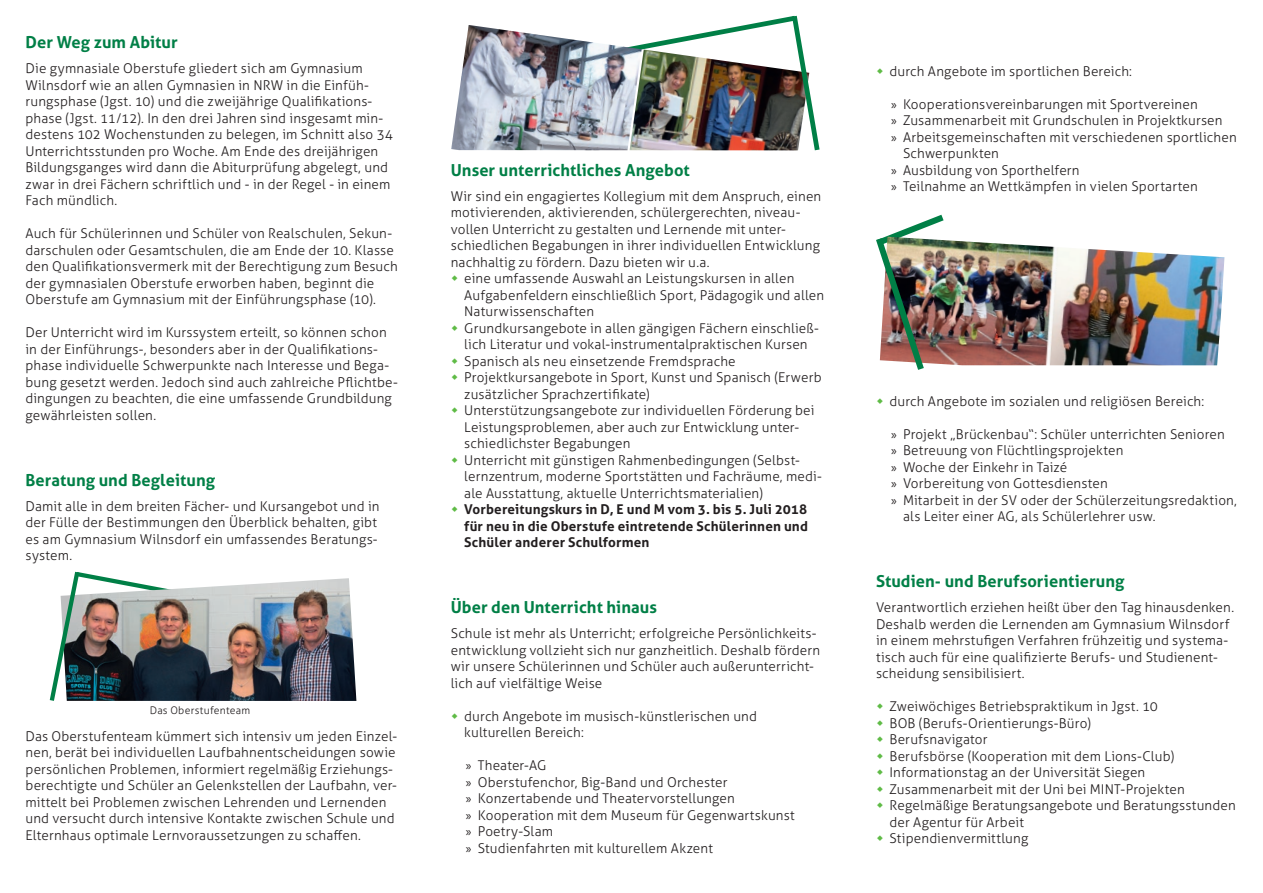
<style>
.page{position:relative;width:1263px;height:893px;background:#fff}
.page>*{position:absolute;margin:0;border:0;box-sizing:border-box;transform-origin:0 0}
.t1{font:700 16.5px "Aller";letter-spacing:.005em;color:#007f46}
.t2{font:300 13.5px/16.5px "Aller";letter-spacing:.01em;color:#231f20}
.t3{font:700 13.5px/16.5px "Aller";letter-spacing:.015em;color:#231f20;text-align:justify}
.t4{font:300 10.5px "Aller";letter-spacing:.02em;color:#231f20}
.s1{font-family:"Myriad Pro";font-weight:400}
</style>
<div class="page">
<img style="left:451px;top:25px;width:29px;height:125px">
<img style="left:480px;top:15px;width:340px;height:136px">
<img style="left:950px;top:240px;width:274px;height:125px">
<img style="left:876px;top:214px;width:74px;height:156px">
<img style="left:49px;top:571px;width:307px;height:130px">
<p class="t1" style="left:26px;top:32px;width:154px">Der Weg zum Abitur</p>
<p class="t2" style="left:26px;top:60px;width:369px">Die gymnasiale Oberstufe gliedert sich am Gymnasium Wilnsdorf wie an allen Gymnasien in NRW in die Einfüh&shy;rungsphase (Jgst. 10) und die zweijährige Qualifikations&shy;phase (Jgst. 11/12). In den drei Jahren sind insgesamt min&shy;destens 102 Wochenstunden zu belegen, im Schnitt also 34<br>Unterrichtsstunden pro Woche. Am Ende des dreijährigen Bildungsganges wird dann die Abiturprüfung abgelegt, und zwar in drei Fächern schriftlich und - in der Regel - in einem Fach mündlich.</p>
<p class="t2" style="left:26px;top:225px;width:374px">Auch für Schülerinnen und Schüler von Realschulen, Sekun&shy;darschulen oder Gesamtschulen, die am Ende der 10. Klasse den Qualifikationsvermerk mit der Berechtigung zum Besuch der gymnasialen Oberstufe erworben haben, beginnt die Oberstufe am Gymnasium mit der Einführungsphase (10).</p>
<p class="t2" style="left:26px;top:324px;width:374px">Der Unterricht wird im Kurssystem erteilt, so können schon in der Einführungs-, besonders aber in der Qualifikations&shy;phase individuelle Schwerpunkte nach Interesse und Bega&shy;bung gesetzt werden. Jedoch sind auch zahlreiche Pflichtbe&shy;dingungen zu beachten, die eine umfassende Grundbildung gewährleisten sollen.</p>
<p class="t1" style="left:26px;top:470px;width:191px">Beratung und Begleitung</p>
<p class="t2" style="left:26px;top:498px;width:356px">Damit alle in dem breiten Fächer- und Kursangebot und in der Fülle der Bestimmungen den Überblick behalten, gibt es am Gymnasium Wilnsdorf ein umfassendes Beratungs&shy;system.</p>
<p class="t4" style="left:150px;top:704px;width:102px">Das Oberstufenteam</p>
<p class="t2" style="left:26px;top:728px;width:373px">Das Oberstufenteam kümmert sich intensiv um jeden Einzel&shy;nen, berät bei individuellen Laufbahnentscheidungen sowie persönlichen Problemen, informiert regelmäßig Erziehungs&shy;berechtigte und Schüler an Gelenkstellen der Laufbahn, ver&shy;mittelt bei Problemen zwischen Lehrenden und Lernenden und versucht durch intensive Kontakte zwischen Schule und Elternhaus optimale Lernvoraussetzungen zu schaffen.</p>
<p class="t1" style="left:451px;top:160px;width:241px">Unser unterrichtliches Angebot</p>
<p class="t2" style="left:451px;top:188px;width:372px">Wir sind ein engagiertes Kollegium mit dem Anspruch, einen</p>
<p class="t2" style="left:451px;top:204px;width:351px">motivierenden, aktivierenden, schülergerechten, niveau-</p>
<p class="t2" style="left:451px;top:221px;width:337px">vollen Unterricht zu gestalten und Lernende mit unter-</p>
<p class="t2" style="left:451px;top:237px;width:371px">schiedlichen Begabungen in ihrer individuellen Entwicklung</p>
<p class="t2" style="left:451px;top:254px;width:260px">nachhaltig zu fördern. Dazu bieten wir u.a.</p>
<p class="t2" style="left:464px;top:270px;width:332px">eine umfassende Auswahl an Leistungskursen in allen</p>
<p class="t2" style="left:464px;top:287px;width:361px">Aufgabenfeldern einschließlich Sport, Pädagogik und allen</p>
<p class="t2" style="left:464px;top:303px;width:131px">Naturwissenschaften</p>
<p class="t2" style="left:464px;top:320px;width:356px">Grundkursangebote in allen gängigen Fächern einschließ-</p>
<p class="t2" style="left:464px;top:336px;width:345px">lich Literatur und vokal-instrumentalpraktischen Kursen</p>
<p class="t2" style="left:464px;top:353px;width:273px">Spanisch als neu einsetzende Fremdsprache</p>
<p class="t2" style="left:464px;top:369px;width:359px">Projektkursangebote in Sport, Kunst und Spanisch (Erwerb</p>
<p class="t2" style="left:464px;top:386px;width:187px">zusätzlicher Sprachzertifikate)</p>
<p class="t2" style="left:464px;top:402px;width:352px">Unterstützungsangebote zur individuellen Förderung bei</p>
<p class="t2" style="left:464px;top:419px;width:336px">Leistungsproblemen, aber auch zur Entwicklung unter-</p>
<p class="t2" style="left:464px;top:435px;width:168px">schiedlichster Begabungen</p>
<p class="t2" style="left:464px;top:452px;width:337px">Unterricht mit günstigen Rahmenbedingungen (Selbst-</p>
<p class="t2" style="left:464px;top:468px;width:359px">lernzentrum, moderne Sportstätten und Fachräume, medi-</p>
<p class="t2" style="left:464px;top:485px;width:300px">ale Ausstattung, aktuelle Unterrichtsmaterialien)</p>
<p class="t3" style="left:464px;top:501px;width:345px">Vorbereitungskurs in D, E und M vom 3. bis 5. Juli 2018 für neu in die Oberstufe eintretende Schülerinnen und Schüler anderer Schulformen</p>
<p class="t1" style="left:451px;top:597px;width:208px">Über den Unterricht hinaus</p>
<p class="t2" style="left:451px;top:625px;width:371px">Schule ist mehr als Unterricht; erfolgreiche Persönlichkeits&shy;entwicklung vollzieht sich nur ganzheitlich. Deshalb fördern wir unsere Schülerinnen und Schüler auch außerunterricht&shy;lich auf vielfältige Weise</p>
<p class="t2" style="left:464px;top:708px;width:294px">durch Angebote im musisch-künstlerischen und kulturellen Bereich:</p>
<p class="t2" style="left:466px;top:757px;width:331px"><span class="s1">»</span> Theater-AG<br><span class="s1">»</span> Oberstufenchor, Big-Band und Orchester<br><span class="s1">»</span> Konzertabende und Theatervorstellungen<br><span class="s1">»</span> Kooperation mit dem Museum für Gegenwartskunst <span class="s1">»</span> Poetry-Slam<br><span class="s1">»</span> Studienfahrten mit kulturellem Akzent</p>
<p class="t2" style="left:889px;top:63px;width:244px">durch Angebote im sportlichen Bereich:</p>
<p class="t2" style="left:891px;top:96px;width:308px"><span class="s1">»</span> Kooperationsvereinbarungen mit Sportvereinen</p>
<p class="t2" style="left:891px;top:112px;width:333px"><span class="s1">»</span> Zusammenarbeit mit Grundschulen in Projektkursen</p>
<p class="t2" style="left:891px;top:129px;width:347px"><span class="s1">»</span> Arbeitsgemeinschaften mit verschiedenen sportlichen</p>
<p class="t2" style="left:903px;top:145px;width:97px">Schwerpunkten</p>
<p class="t2" style="left:891px;top:162px;width:190px"><span class="s1">»</span> Ausbildung von Sporthelfern</p>
<p class="t2" style="left:891px;top:178px;width:308px"><span class="s1">»</span> Teilnahme an Wettkämpfen in vielen Sportarten</p>
<p class="t2" style="left:889px;top:393px;width:316px">durch Angebote im sozialen und religiösen Bereich:</p>
<p class="t2" style="left:891px;top:426px;width:335px"><span class="s1">»</span> Projekt „Brückenbau“: Schüler unterrichten Senioren</p>
<p class="t2" style="left:891px;top:442px;width:234px"><span class="s1">»</span> Betreuung von Flüchtlingsprojekten</p>
<p class="t2" style="left:891px;top:459px;width:178px"><span class="s1">»</span> Woche der Einkehr in Taizé</p>
<p class="t2" style="left:891px;top:475px;width:218px"><span class="s1">»</span> Vorbereitung von Gottesdiensten</p>
<p class="t2" style="left:891px;top:492px;width:347px"><span class="s1">»</span> Mitarbeit in der SV oder der Schülerzeitungsredaktion,</p>
<p class="t2" style="left:903px;top:508px;width:254px">als Leiter einer AG, als Schülerlehrer usw.</p>
<p class="t1" style="left:876px;top:571px;width:250px">Studien- und Berufsorientierung</p>
<p class="t2" style="left:876px;top:599px;width:360px">Verantwortlich erziehen heißt über den Tag hinausdenken.<br>Deshalb werden die Lernenden am Gymnasium Wilnsdorf in einem mehrstufigen Verfahren frühzeitig und systema&shy;tisch auch für eine qualifizierte Berufs- und Studienent&shy;scheidung sensibilisiert.</p>
<p class="t2" style="left:889px;top:698px;width:348px">Zweiwöchiges Betriebspraktikum in Jgst. 10<br>BOB (Berufs-Orientierungs-Büro)<br>Berufsnavigator<br>Berufsbörse (Kooperation mit dem Lions-Club)<br>Informationstag an der Universität Siegen Zusammenarbeit mit der Uni bei MINT-Projekten Regelmäßige Beratungsangebote und Beratungsstunden der Agentur für Arbeit<br>Stipendienvermittlung</p>
</div>
